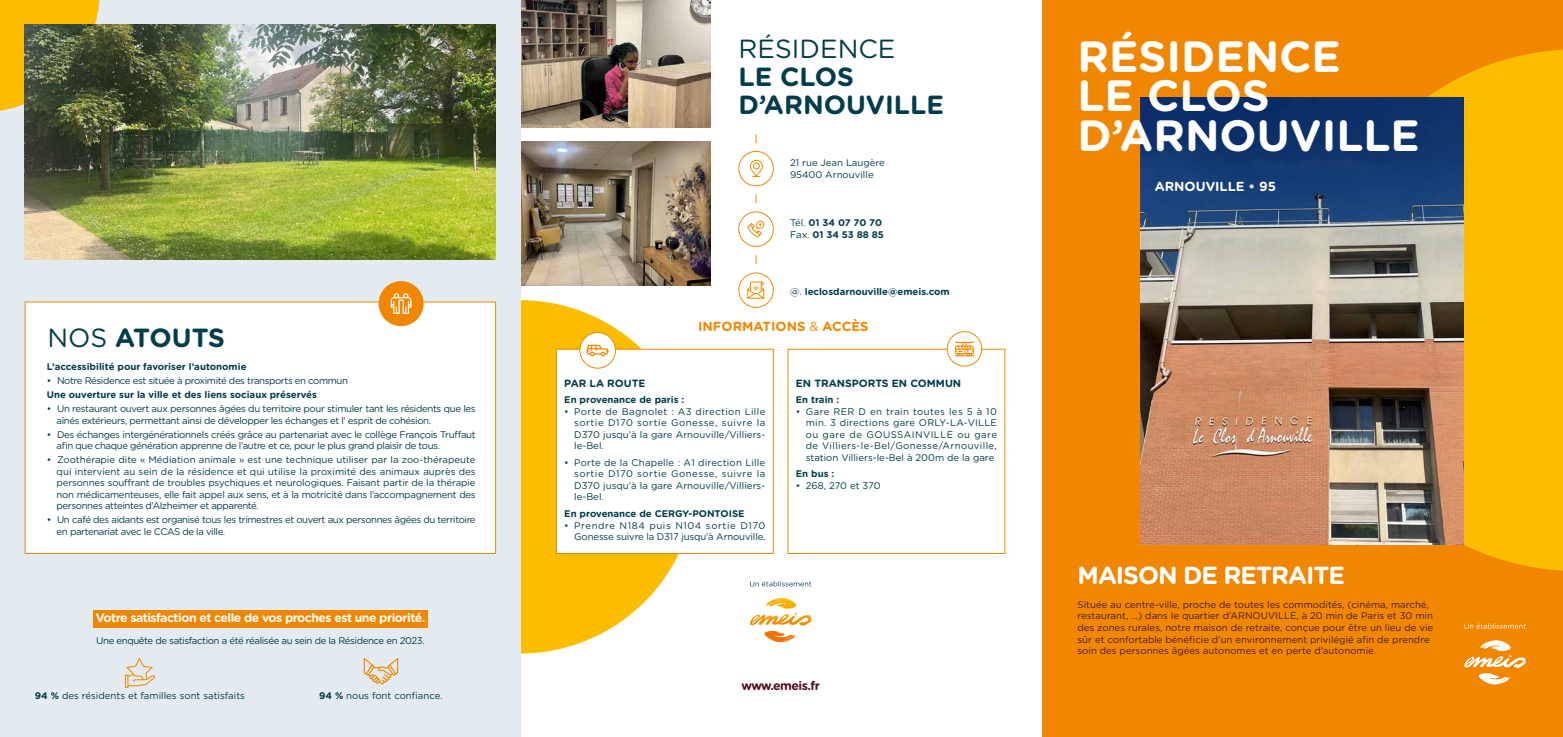
<style>
.page{position:relative;width:1563px;height:737px;background:#fff}
.page>*{position:absolute;margin:0;border:0;box-sizing:border-box;transform-origin:0 0}
.t1{font:700 43.75px/39.4px "Gotham Rounded";color:#fff}
.t2{font:700 26.25px/28px "Gotham Rounded";color:#003c4a}
.t3{font:26.25px "Gotham Rounded";color:#003c4a}
.t4{font:700 24.76px "Gotham Rounded";letter-spacing:-.04em;color:#fff}
.t5{font:700 13.12px "Gotham Rounded";color:#f18700}
.t6{font:700 13.12px "Gotham Rounded";color:#fff}
.t7{font:700 12.34px "Gotham Rounded";letter-spacing:-.04em;color:#560f1e}
.t8{font:700 12.25px "Gotham Rounded";letter-spacing:-.04em;color:#fff}
.t9{font:700 10.5px "Gotham Rounded";color:#003c4a}
.t10{font:9.62px/11.5px "Gotham Rounded";letter-spacing:-.035em;color:#003c4a;text-align:justify}
.t11{font:9.62px/11.5px "Gotham Rounded";color:#471a47}
.t12{font:700 9.62px/11.5px "Gotham Rounded";color:#003c4a}
.t13{font:9.62px/11.5px "Gotham Rounded";color:#003c4a}
.t14{font:9.62px/11.5px "Gotham Rounded";letter-spacing:-.015em;color:#003c4a;text-align:right}
.t15{font:9.62px "Gotham Rounded";letter-spacing:-.01em;color:#003c4a}
.t16{font:700 6.21px "Gotham Rounded";color:#f18700}
.s1{font-weight:400}
.s2{font-weight:700}
</style>
<div class="page">
<div style="left:1042px;top:0;width:521px;height:737px;background:#f18700"></div>
<svg style="left:1316px;top:49px;width:247px;height:522px;fill:#fcbc00"></svg>
<img style="left:1140px;top:302px;width:323px;height:242px">
<svg style="left:1140px;top:97px;width:323px;height:205px;background:#526886"></svg>
<svg style="left:1464px;top:623px;width:61px;height:5px"></svg>
<svg style="left:1464px;top:640px;width:61px;height:44px"></svg>
<svg style="left:521px;top:300px;width:175px;height:353px;fill:#fcbc00"></svg>
<div style="left:556px;top:349px;width:217px;height:205px;background:#fff;border:1px solid #f18700"></div>
<img style="left:521px;top:0;width:189px;height:127px">
<img style="left:521px;top:141px;width:189px;height:145px">
<div style="left:738px;top:151px;width:35px;height:35px;border:1px solid #f18700;border-radius:50%"></div>
<div style="left:738px;top:212px;width:35px;height:35px;border:1px solid #f18700;border-radius:50%"></div>
<div style="left:738px;top:273px;width:35px;height:35px;border:1px solid #f18700;border-radius:50%"></div>
<svg style="left:747px;top:220px;width:17px;height:18px"></svg>
<svg style="left:747px;top:281px;width:17px;height:18px"></svg>
<svg style="left:750px;top:160px;width:13px;height:17px"></svg>
<div style="left:753px;top:163px;width:7px;height:6px;border:1px solid #f18700;border-radius:50%"></div>
<div style="left:947px;top:331px;width:35px;height:35px;border:1px solid #f18700;border-radius:50%"></div>
<svg style="left:955px;top:341px;width:19px;height:15px"></svg>
<svg style="left:766px;top:598px;width:15px;height:8px"></svg>
<svg style="left:750px;top:581px;width:61px;height:5px"></svg>
<div style="left:0;top:0;width:521px;height:737px;background:#e4ebf0"></div>
<svg style="left:0;top:0;width:100px;height:112px;background:#f5ba0a"></svg>
<div style="left:25px;top:302px;width:471px;height:252px;background:#fff;border:1px solid #f18700"></div>
<div style="left:580px;top:332px;width:35px;height:36px;background:#fff;border-radius:50%"></div>
<div style="left:580px;top:332px;width:36px;height:36px;border:1px solid #f18700;border-radius:50%"></div>
<svg style="left:587px;top:345px;width:22px;height:11px"></svg>
<img style="left:25px;top:25px;width:471px;height:234px">
<div style="left:379px;top:281px;width:45px;height:45px;background:#f18700;border-radius:50%"></div>
<svg style="left:391px;top:293px;width:20px;height:21px"></svg>
<div style="left:93px;top:610px;width:335px;height:17px;background:#f18700"></div>
<svg style="left:125px;top:658px;width:30px;height:30px"></svg>
<svg style="left:364px;top:658px;width:34px;height:26px"></svg>
<h2 class="t2" style="left:48px;top:323px;width:179px"><span class="s1">NOS</span> ATOUTS</h2>
<p class="t12" style="left:47px;top:360px;width:201px">L’accessibilité pour favoriser l’autonomie</p>
<p class="t10" style="left:47px;top:374px;width:303px">• Notre Résidence est située à proximité des transports en commun</p>
<p class="t12" style="left:47px;top:388px;width:272px">Une ouverture sur la ville et des liens sociaux préservés</p>
<p class="t10" style="left:57px;top:402px;width:420px;text-indent:-10px">• Un restaurant ouvert aux personnes âgées du territoire pour stimuler tant les résidents que les aînés extérieurs, permettant ainsi de développer les échanges et l’ esprit de cohésion.</p>
<p class="t10" style="left:57px;top:428px;width:421px;text-indent:-10px">• Des échanges intergénérationnels créés grâce au partenariat avec le collège François Truffaut afin que chaque génération apprenne de l’autre et ce, pour le plus grand plaisir de tous.</p>
<p class="t10" style="left:57px;top:453px;width:420px;text-indent:-10px">• Zoothérapie dite « Médiation animale » est une technique utiliser par la zoo-thérapeute qui intervient au sein de la résidence et qui utilise la proximité des animaux auprès des personnes souffrant de troubles psychiques et neurologiques. Faisant partir de la thérapie non médicamenteuses, elle fait appel aux sens, et à la motricité dans l’accompagnement des personnes atteintes d’Alzheimer et apparenté.</p>
<p class="t10" style="left:57px;top:514px;width:420px;text-indent:-10px">• Un café des aidants est organisé tous les trimestres et ouvert aux personnes âgées du territoire en partenariat avec le CCAS de la ville.</p>
<p class="t8" style="left:96px;top:609px;width:331px">Votre satisfaction et celle de vos proches est une priorité.</p>
<p class="t10" style="left:96px;top:634px;width:330px">Une enquête de satisfaction a été réalisée au sein de la Résidence en 2023.</p>
<p class="t13" style="left:35px;top:689px;width:212px"><span class="s2">94 %</span> des résidents et familles sont satisfaits</p>
<p class="t13" style="left:319px;top:689px;width:125px"><span class="s2">94 %</span> nous font confiance.</p>
<h2 class="t3" style="left:738px;top:30px;width:158px">RÉSIDENCE</h2>
<h2 class="t2" style="left:738px;top:61px;width:207px">LE CLOS<br>D’ARNOUVILLE</h2>
<p class="t13" style="left:790px;top:157px;width:96px">21 rue Jean Laugère<br>95400 Arnouville</p>
<p class="t16" style="left:753px;top:283px;width:8px">@</p>
<p class="t12" style="left:790px;top:217px;width:95px"><span class="s1">Tél.</span> 01 34 07 70 70<br><span class="s1">Fax.</span> 01 34 53 88 85</p>
<p class="t12" style="left:790px;top:285px;width:161px"><span class="s1">@.</span> leclosdarnouville@emeis.com</p>
<h3 class="t5" style="left:698px;top:317px;width:172px">INFORMATIONS <span class="s1">&amp;</span> ACCÈS</h3>
<p class="t9" style="left:564px;top:375px;width:83px">PAR LA ROUTE</p>
<p class="t12" style="left:564px;top:393px;width:122px">En provenance de paris :</p>
<p class="t10" style="left:574px;top:405px;width:193px;text-indent:-10px">• Porte de Bagnolet : A3 direction Lille sortie D170 sortie Gonesse, suivre la D370 jusqu’à la gare Arnouville/Villiers&shy;le-Bel.</p>
<p class="t10" style="left:574px;top:456px;width:193px;text-indent:-10px">• Porte de la Chapelle : A1 direction Lille sortie D170 sortie Gonesse, suivre la D370 jusqu’à la gare Arnouville/Villiers&shy;le-Bel.</p>
<p class="t12" style="left:564px;top:507px;width:182px">En provenance de CERGY-PONTOISE</p>
<p class="t14" style="left:564px;top:519px;width:203px">• Prendre N184 puis N104 sortie D170<br>Gonesse suivre la D317 jusqu’à Arnouville.</p>
<p class="t9" style="left:796px;top:375px;width:167px">EN TRANSPORTS EN COMMUN</p>
<p class="t12" style="left:796px;top:393px;width:45px">En train :</p>
<p class="t10" style="left:806px;top:405px;width:193px;text-indent:-10px">• Gare RER D en train toutes les 5 à 10 min. 3 directions gare ORLY-LA-VILLE ou gare de GOUSSAINVILLE ou gare de Villiers-le-Bel/Gonesse/Arnouville, station Villiers-le-Bel à 200m de la gare</p>
<p class="t12" style="left:796px;top:468px;width:40px">En bus :</p>
<p class="t15" style="left:796px;top:479px;width:86px">• 268, 270 et 370</p>
<p class="t7" style="left:741px;top:677px;width:80px">www.emeis.fr</p>
<h1 class="t1" style="left:1077px;top:35px;width:344px">RÉSIDENCE<br>LE CLOS<br>D’ARNOUVILLE</h1>
<h3 class="t6" style="left:1154px;top:177px;width:123px">ARNOUVILLE • 95</h3>
<h3 class="t4" style="left:1077px;top:557px;width:269px">MAISON DE RETRAITE</h3>
<p class="t11" style="left:1077px;top:598px;width:357px">Située au centre-ville, proche de toutes les commodités, (cinéma, marché, restaurant, …) dans le quartier d’ARNOUVILLE, à 20 min de Paris et 30 min des zones rurales, notre maison de retraite, conçue pour être un lieu de vie sûr et confortable bénéficie d’un environnement privilégié afin de prendre soin des personnes âgées autonomes et en perte d’autonomie.</p>
</div>
